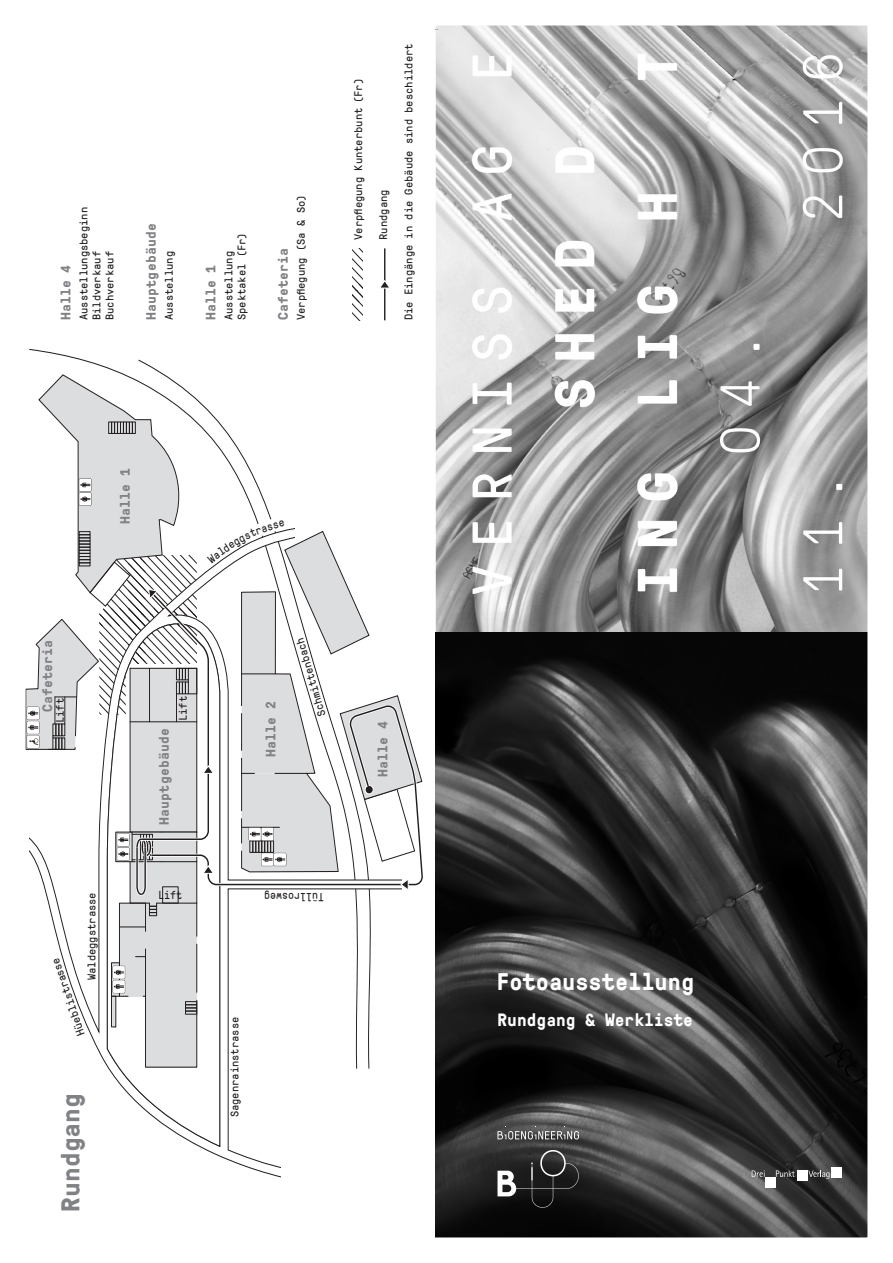
<style>
.page{position:relative;width:893px;height:1263px;background:#fff}
.page>*{position:absolute;margin:0;border:0;box-sizing:border-box;transform-origin:0 0}
.t1{font:700 25.65px "GT Pressura Mono";color:#808285;scale:1.05 1}
.t2{font:700 24px "GT Pressura Mono";color:#fff}
.t3{font:700 17.85px "GT Pressura Mono";color:#fff}
.t4{font:700 13.65px "GT Pressura Mono";letter-spacing:.01em;color:#808285;scale:1.05 1}
.t5{font:11.4px "GT Pressura Mono";color:#231f20;scale:.95 1}
.t6{font:10.95px "GT Pressura Mono";color:#231f20;scale:1.04 1}
.t7{font:10.8px/13px "GT Pressura Mono";color:#231f20;scale:1.05 1}
</style>
<div class="page">
<svg style="left:107px;top:1067px;width:263px;height:111px"></svg>
<div style="left:282px;top:1093px;width:151px;height:90px;background:#fff"></div>
<svg style="left:353px;top:248px;width:9px;height:72px"></svg>
<hr style="left:384px;top:248px;width:1px;height:72px;background:#231f20">
<svg style="left:381px;top:279px;width:8px;height:10px"></svg>
<img style="left:436px;top:632px;width:430px;height:604px">
<img style="left:436px;top:27px;width:430px;height:605px">
<svg style="left:497px;top:1150px;width:82px;height:58px;background:#373737"></svg>
<svg style="left:497px;top:1126px;width:82px;height:13px"></svg>
<svg style="left:752px;top:1170px;width:13px;height:7px"></svg>
<div style="left:765px;top:1177px;width:10px;height:11px;background:#fff"></div>
<svg style="left:776px;top:1170px;width:19px;height:7px"></svg>
<div style="left:797px;top:1170px;width:10px;height:10px;background:#fff"></div>
<svg style="left:808px;top:1170px;width:21px;height:9px"></svg>
<div style="left:832px;top:1167px;width:10px;height:10px;background:#fff"></div>
<svg style="left:25px;top:374px;width:397px;height:693px"></svg>
<p class="t4" style="left:56px;top:320px;width:54px;rotate:-90deg">Halle 4</p>
<p class="t7" style="left:77px;top:320px;width:109px;rotate:-90deg">Ausstellungsbeginn<br>Bildverkauf<br>Buchverkauf</p>
<p class="t4" style="left:141px;top:320px;width:94px;rotate:-90deg">Hauptgebäude</p>
<p class="t7" style="left:162px;top:320px;width:67px;rotate:-90deg">Ausstellung</p>
<p class="t4" style="left:201px;top:320px;width:54px;rotate:-90deg">Halle 1</p>
<p class="t7" style="left:221px;top:320px;width:85px;rotate:-90deg">Ausstellung<br>Spektakel (Fr)</p>
<p class="t4" style="left:273px;top:320px;width:70px;rotate:-90deg">Cafeteria</p>
<p class="t7" style="left:294px;top:320px;width:121px;rotate:-90deg">Verpflegung (Sa &amp; So)</p>
<p class="t7" style="left:351px;top:240px;width:156px;rotate:-90deg">Verpflegung Kunterbunt (Fr)</p>
<p class="t7" style="left:376px;top:240px;width:49px;rotate:-90deg">Rundgang</p>
<p class="t7" style="left:402px;top:320px;width:265px;rotate:-90deg">Die Eingänge in die Gebäude sind beschildert</p>
<p class="t4" style="left:115px;top:524px;width:54px;rotate:-90deg">Halle 1</p>
<p class="t4" style="left:38px;top:712px;width:70px;rotate:-90deg">Cafeteria</p>
<p class="t7" style="left:53px;top:723px;width:25px;rotate:-90deg">Lift</p>
<p class="t7" style="left:176px;top:721px;width:25px;rotate:-90deg">Lift</p>
<p class="t7" style="left:84px;top:980px;width:85px;rotate:-90deg">Waldeggstrasse</p>
<p class="t6" style="left:74px;top:1037px;width:80px;rotate:-109deg">Hüeblistrasse</p>
<p class="t1" style="left:52px;top:1212px;width:115px;rotate:-90deg">Rundgang</p>
<p class="t4" style="left:154px;top:825px;width:94px;rotate:-90deg">Hauptgebäude</p>
<p class="t5" style="left:158px;top:887px;width:27px">Lift</p>
<p class="t4" style="left:261px;top:757px;width:54px;rotate:-90deg">Halle 2</p>
<p class="t6" style="left:314px;top:718px;width:80px;rotate:-106deg">Schmittenbach</p>
<p class="t5" style="left:324px;top:905px;width:64px;rotate:-180deg">Tüllrosweg</p>
<p class="t7" style="left:228px;top:1117px;width:97px;rotate:-90deg">Sagenrainstrasse</p>
<p class="t4" style="left:373px;top:776px;width:54px;rotate:-90deg">Halle 4</p>
<p class="t2" style="left:496px;top:964px;width:199px">Fotoausstellung</p>
<p class="t3" style="left:497px;top:1006px;width:197px">Rundgang &amp; Werkliste</p>
</div>
